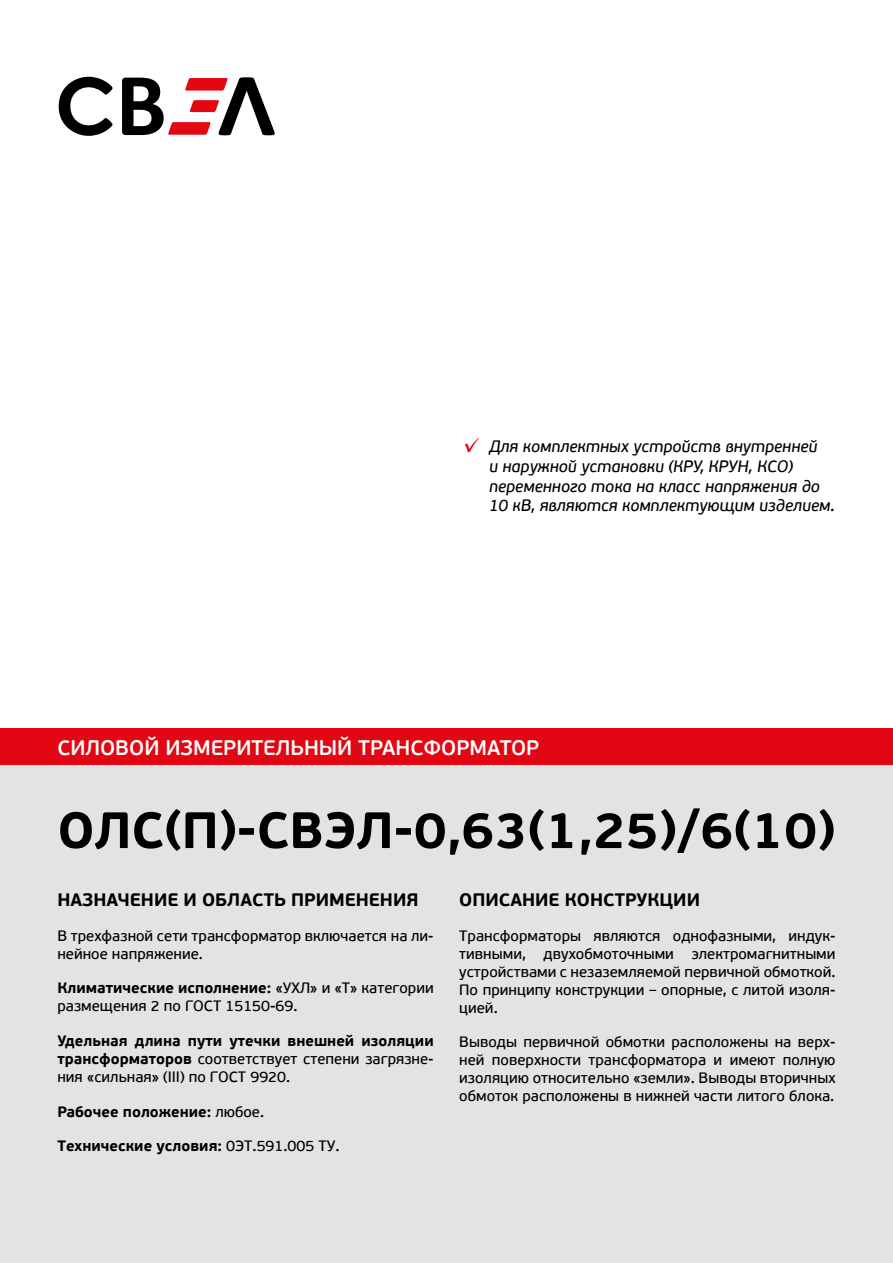
<style>
.page{position:relative;width:893px;height:1263px;background:#fff}
.page>*{position:absolute;margin:0;border:0;box-sizing:border-box;transform-origin:0 0}
.Заголовок_раздела_кр{font:700 51px "PF Beau Sans Pro";letter-spacing:-.005em;color:#000}
.Подзаголовок{font:600 21px "PF Beau Sans Pro";color:#fff}
.Подзаголовок_раздела{font:700 18px "PF Beau Sans Pro";color:#000}
.t1{font:italic 16.5px/19.8px "PF Beau Sans Pro Bbook";color:#000}
.Текст{font:15px/18px "PF Beau Sans Pro Bbook";color:#000;text-align:justify}
.Текст-2{font:700 15px "PF Beau Sans Pro";color:#000}
.s1{font-family:"PF Beau Sans Pro";font-style:normal;font-size:21px;color:#e30613}
.s2{font-family:"PF Beau Sans Pro";font-weight:700}
.s3{font-family:"PF Beau Sans Pro Bbook";font-weight:400}
</style>
<div class="page">
<svg style="left:122px;top:77px;width:153px;height:58px"></svg>
<svg style="left:58px;top:77px;width:55px;height:59px"></svg>
<div style="left:0;top:765px;width:893px;height:498px;background:#e3e3e3"></div>
<div style="left:0;top:728px;width:893px;height:37px;background:#e30613"></div>
<p class="t1" style="left:489px;top:437px;width:347px;text-indent:-26px"><span class="s1">✓</span> Для комплектных устройств внутренней<br>и наружной установки (КРУ, КРУН, КСО) переменного тока на класс напряжения до 10 кВ, являются комплектующим изделием.</p>
<p class="Подзаголовок" style="left:57px;top:735px;width:483px">СИЛОВОЙ ИЗМЕРИТЕЛЬНЫЙ ТРАНСФОРМАТОР</p>
<p class="Заголовок_раздела_кр" style="left:57px;top:799px;width:779px">ОЛС(П)-СВЭЛ-0,63(1,25)/6(10)</p>
<p class="Подзаголовок_раздела" style="left:57px;top:889px;width:363px">НАЗНАЧЕНИЕ И ОБЛАСТЬ ПРИМЕНЕНИЯ</p>
<p class="Текст" style="left:57px;top:927px;width:378px">В трехфазной сети трансформатор включается на ли&shy;нейное напряжение.</p>
<p class="Текст" style="left:57px;top:979px;width:378px"><span class="s2">Климатические исполнение:</span> «УХЛ» и «Т» категории размещения 2 по ГОСТ 15150-69.</p>
<p class="Текст" style="left:57px;top:1032px;width:378px"><span class="s2">Удельная длина пути утечки внешней изоляции трансформаторов</span> соответствует степени загрязне&shy;ния «сильная» (III) по ГОСТ 9920.</p>
<p class="Текст-2" style="left:57px;top:1102px;width:208px">Рабочее положение: <span class="s3">любое.</span></p>
<p class="Текст-2" style="left:57px;top:1136px;width:284px">Технические условия: <span class="s3">0ЭТ.591.005 ТУ.</span></p>
<p class="Подзаголовок_раздела" style="left:459px;top:889px;width:242px">ОПИСАНИЕ КОНСТРУКЦИИ</p>
<p class="Текст" style="left:459px;top:927px;width:378px">Трансформаторы являются однофазными, индук&shy;тивными, двухобмоточными электромагнитными устройствами с незаземляемой первичной обмоткой.<br>По принципу конструкции – опорные, с литой изоля&shy;цией.</p>
<p class="Текст" style="left:459px;top:1033px;width:378px">Выводы первичной обмотки расположены на верх&shy;ней поверхности трансформатора и имеют полную изоляцию относительно «земли». Выводы вторичных обмоток расположены в нижней части литого блока.</p>
</div>
